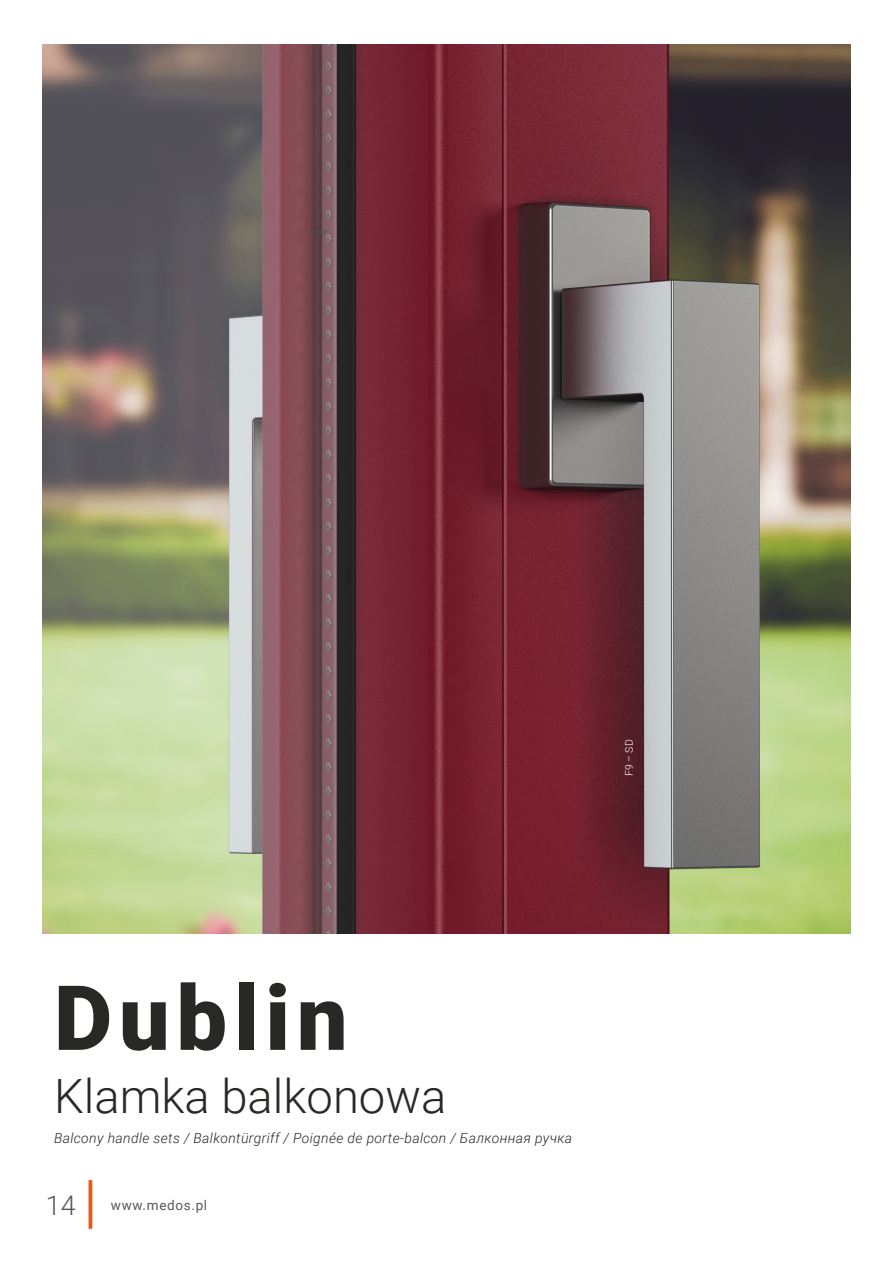
<style>
.page{position:relative;width:893px;height:1263px;background:#fff}
.page>*{position:absolute;margin:0;border:0;box-sizing:border-box;transform-origin:0 0}
.t1{font:900 90px "Roboto";letter-spacing:.075em;color:#282827}
.t2{font:300 47.25px "Roboto";color:#282827}
.t3{font:300 27px "Roboto";color:#575756}
.t4{font:italic 300 13.95px "Roboto";letter-spacing:.025em;color:#282827}
.t5{font:13.5px "Roboto";letter-spacing:.05em;color:#575756}
.t6{font:300 10.5px "Roboto";color:#fff}
</style>
<div class="page">
<hr style="left:89px;top:1180px;width:3px;height:49px;background:#ea5818">
<img style="left:43px;top:44px;width:807px;height:889px">
<p class="t6" style="left:622px;top:776px;width:38px;rotate:-90deg">F9 – SD</p>
<h1 class="t1" style="left:54px;top:955px;width:295px">Dublin</h1>
<h2 class="t2" style="left:54px;top:1063px;width:394px">Klamka balkonowa</h2>
<p class="t4" style="left:54px;top:1128px;width:520px">Balcony handle sets / Balkontürgriff / Poignée de porte-balcon / Балконная ручка</p>
<h3 class="t3" style="left:46px;top:1186px;width:31px">14</h3>
<p class="t5" style="left:111px;top:1196px;width:98px">www.medos.pl</p>
</div>
